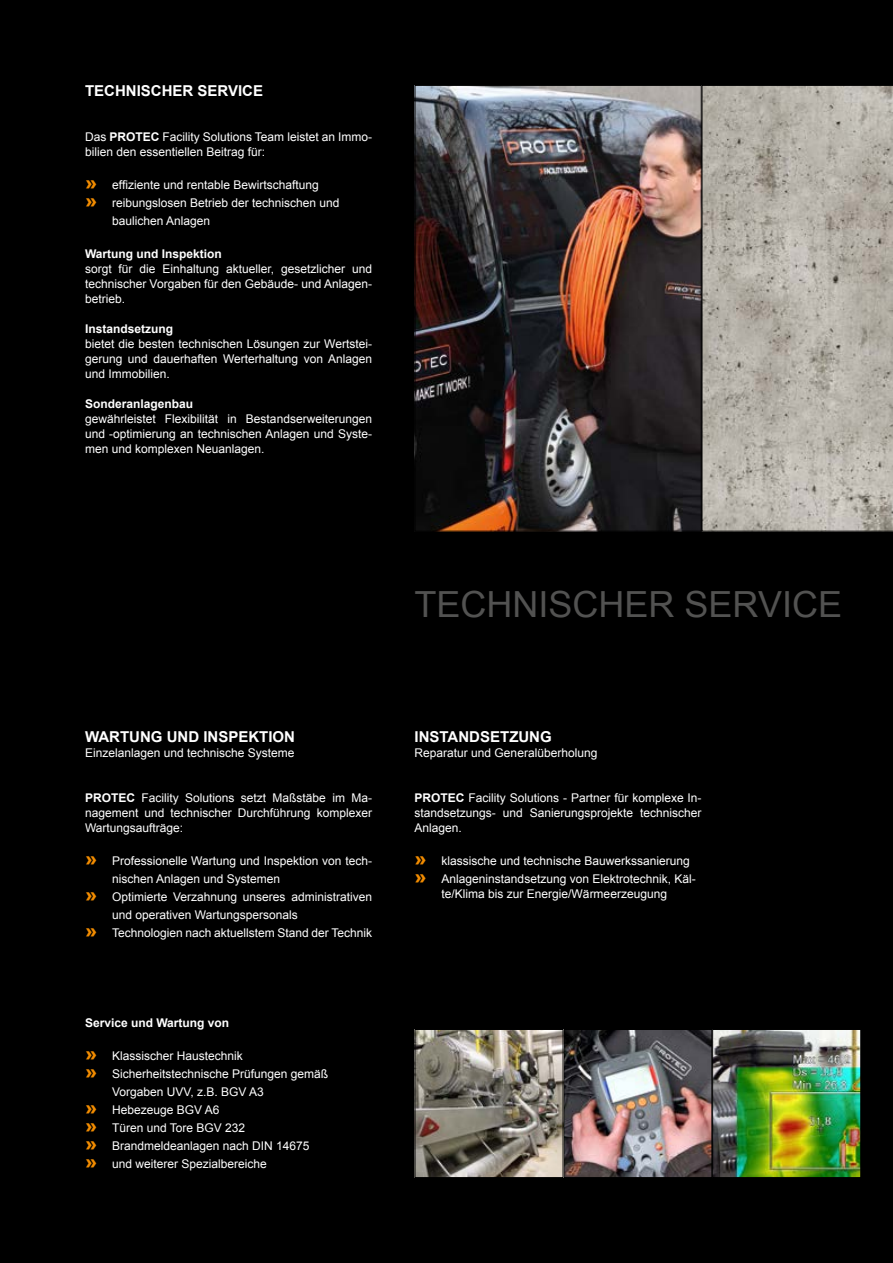
<style>
.page{position:relative;width:893px;height:1263px;background:#000}
.page>*{position:absolute;margin:0;border:0;box-sizing:border-box;transform-origin:0 0}
.t1{font:36px "Arial";color:#525251}
.t2{font:700 15px "Arial";color:#fff}
.t3{font:12px/15px "Arial";color:#fff;text-align:justify}
.t4{font:700 12px "Arial";color:#fff}
.s1{font-weight:700}
.s2{font-weight:900;font-size:18px;color:#f28c00}
</style>
<div class="page">
<img style="left:417px;top:87px;width:283px;height:442px">
<svg style="left:702px;top:85px;width:191px;height:446px;background:#b4afa6"></svg>
<img style="left:417px;top:1031px;width:442px;height:145px">
<div style="left:563px;top:1029px;width:149px;height:149px;border:1px solid #000"></div>
<div style="left:415px;top:85px;width:287px;height:446px;border:1px solid #000"></div>
<div style="left:712px;top:1029px;width:149px;height:149px;border:1px solid #000"></div>
<div style="left:415px;top:1029px;width:148px;height:149px;border:1px solid #000"></div>
<p class="t2" style="left:85px;top:81px;width:180px">TECHNISCHER SERVICE</p>
<p class="t3" style="left:85px;top:129px;width:289px">Das <span class="s1">PROTEC</span> Facility Solutions Team leistet an Immo&shy;bilien den essentiellen Beitrag für:</p>
<p class="t3" style="left:85px;top:177px;width:235px"><span class="s2">»</span> effiziente und rentable Bewirtschaftung</p>
<p class="t3" style="left:85px;top:195px;width:256px"><span class="s2">»</span> reibungslosen Betrieb der technischen und</p>
<p class="t3" style="left:112px;top:213px;width:100px">baulichen Anlagen</p>
<p class="t4" style="left:85px;top:246px;width:138px">Wartung und Inspektion</p>
<p class="t3" style="left:85px;top:261px;width:289px">sorgt für die Einhaltung aktueller, gesetzlicher und technischer Vorgaben für den Gebäude- und Anlagen&shy;betrieb.</p>
<p class="t4" style="left:85px;top:321px;width:90px">Instandsetzung</p>
<p class="t3" style="left:85px;top:336px;width:289px">bietet die besten technischen Lösungen zur Wertstei&shy;gerung und dauerhaften Werterhaltung von Anlagen und Immobilien.</p>
<p class="t4" style="left:85px;top:396px;width:110px">Sonderanlagenbau</p>
<p class="t3" style="left:85px;top:411px;width:288px">gewährleistet Flexibilität in Bestandserweiterungen und -optimierung an technischen Anlagen und Syste&shy;men und komplexen Neuanlagen.</p>
<h1 class="t1" style="left:415px;top:581px;width:429px">TECHNISCHER SERVICE</h1>
<p class="t2" style="left:85px;top:727px;width:211px">WARTUNG UND INSPEKTION</p>
<p class="t3" style="left:85px;top:746px;width:211px">Einzelanlagen und technische Systeme</p>
<p class="t3" style="left:85px;top:791px;width:289px"><span class="s1">PROTEC</span> Facility Solutions setzt Maßstäbe im Ma&shy;nagement und technischer Durchführung komplexer Wartungsaufträge:</p>
<p class="t3" style="left:85px;top:854px;width:289px"><span class="s2">»</span> Professionelle Wartung und Inspektion von tech-</p>
<p class="t3" style="left:112px;top:872px;width:170px">nischen Anlagen und Systemen</p>
<p class="t3" style="left:85px;top:890px;width:288px"><span class="s2">»</span> Optimierte Verzahnung unseres administrativen</p>
<p class="t3" style="left:112px;top:908px;width:187px">und operativen Wartungspersonals</p>
<p class="t3" style="left:85px;top:926px;width:288px"><span class="s2">»</span> Technologien nach aktuellstem Stand der Technik</p>
<p class="t4" style="left:85px;top:1015px;width:146px">Service und Wartung von</p>
<p class="t3" style="left:85px;top:1049px;width:159px"><span class="s2">»</span> Klassischer Haustechnik</p>
<p class="t3" style="left:85px;top:1067px;width:245px"><span class="s2">»</span> Sicherheitstechnische Prüfungen gemäß</p>
<p class="t3" style="left:112px;top:1085px;width:153px">Vorgaben UVV, z.B. BGV A3</p>
<p class="t3" style="left:85px;top:1103px;width:136px"><span class="s2">»</span> Hebezeuge BGV A6</p>
<p class="t3" style="left:85px;top:1121px;width:162px"><span class="s2">»</span> Türen und Tore BGV 232</p>
<p class="t3" style="left:85px;top:1139px;width:226px"><span class="s2">»</span> Brandmeldeanlagen nach DIN 14675</p>
<p class="t3" style="left:85px;top:1157px;width:183px"><span class="s2">»</span> und weiterer Spezialbereiche</p>
<p class="t2" style="left:415px;top:727px;width:139px">INSTANDSETZUNG</p>
<p class="t3" style="left:415px;top:746px;width:184px">Reparatur und Generalüberholung</p>
<p class="t3" style="left:415px;top:791px;width:289px"><span class="s1">PROTEC</span> Facility Solutions - Partner für komplexe In&shy;standsetzungs- und Sanierungsprojekte technischer Anlagen.</p>
<p class="t3" style="left:415px;top:852px;width:283px;line-height:18px"><span class="s2">»</span> klassische und technische Bauwerkssanierung <span class="s2">»</span> Anlageninstandsetzung von Elektrotechnik, Käl-</p>
<p class="t3" style="left:442px;top:887px;width:227px">te/Klima bis zur Energie/Wärmeerzeugung</p>
</div>
